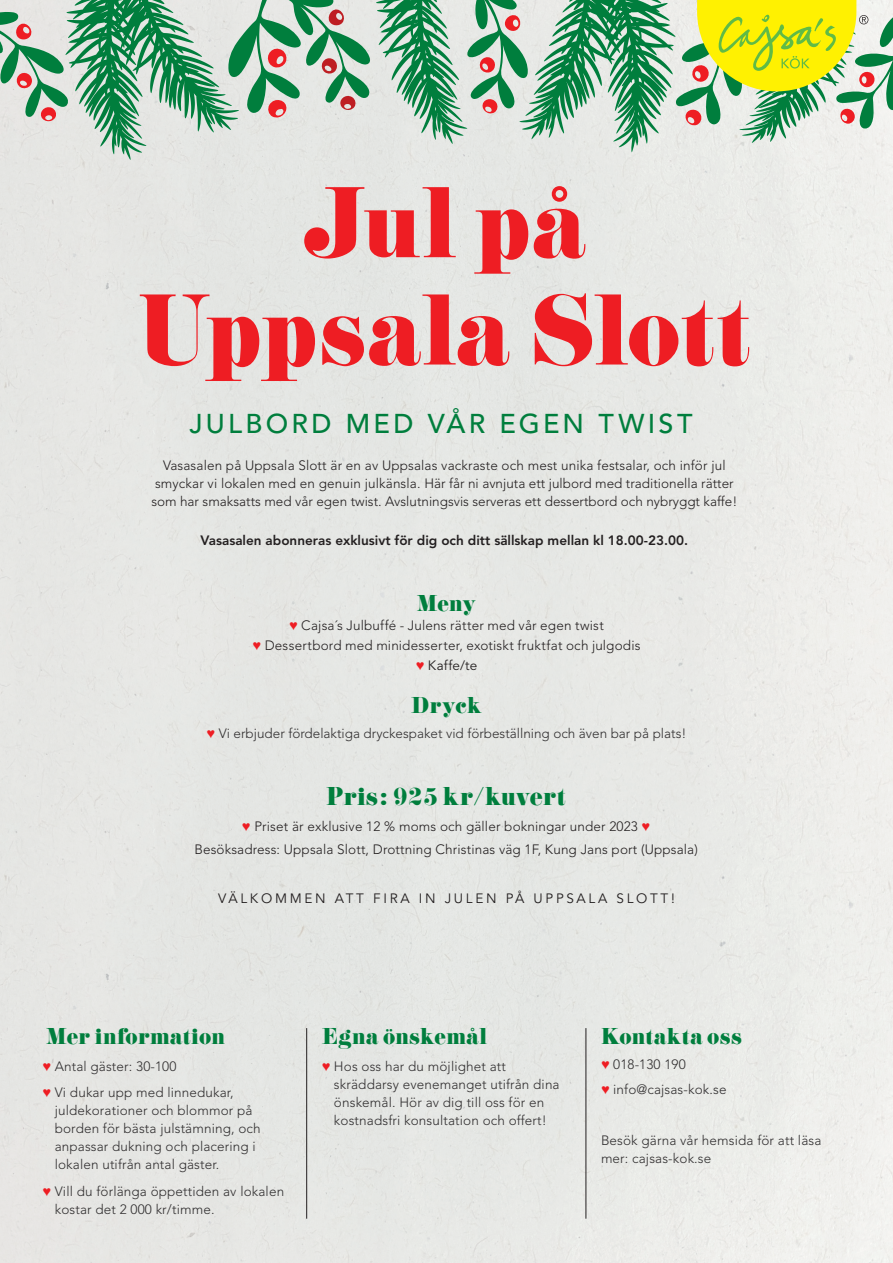
<style>
.page{position:relative;width:893px;height:1263px;background:#fff}
.page>*{position:absolute;margin:0;border:0;box-sizing:border-box;transform-origin:0 0}
.t1{font:105px/107.2px "Didoni URWD";letter-spacing:-.015em;color:#ee1d23;text-align:center}
.t2{font:500 27px "Avenir LT Std";letter-spacing:.12em;color:#007e3d}
.t3{font:27px "Didoni URWD";color:#007e3d}
.t4{font:24px "Didoni URWD";color:#007e3d}
.t5{font:300 13.5px/18px "Avenir LT Std";letter-spacing:.01em;color:#312f30}
.t6{font:300 13.5px/18px "Avenir LT Std";letter-spacing:.01em;color:#231f20;text-align:center}
.t7{font:800 13.5px "Avenir LT Std";color:#231f20}
.t8{font:13.5px "Avenir LT Std";letter-spacing:.2em;color:#231f20}
.s1{font-family:"Franklin Gothic";font-weight:500;color:#ee1d23}
</style>
<div class="page">
<div style="left:0;top:631px;width:893px;height:632px;background:#e8e4e2"></div>
<svg style="left:0;top:0;width:370px;height:160px;background:#a2c3ae"></svg>
<svg style="left:376px;top:0;width:517px;height:152px;background:#abca95"></svg>
<hr style="left:306px;top:1028px;width:1px;height:191px;background:#231f20">
<hr style="left:586px;top:1028px;width:1px;height:191px;background:#231f20">
<h1 class="t1" style="left:137px;top:171px;width:616px">Jul på<br>Uppsala Slott</h1>
<h2 class="t2" style="left:189px;top:408px;width:505px">JULBORD MED VÅR EGEN TWIST</h2>
<p class="t6" style="left:151px;top:456px;width:587px">Vasasalen på Uppsala Slott är en av Uppsalas vackraste och mest unika festsalar, och inför jul smyckar vi lokalen med en genuin julkänsla. Här får ni avnjuta ett julbord med traditionella rätter som har smaksatts med vår egen twist. Avslutningsvis serveras ett dessertbord och nybryggt kaffe!</p>
<p class="t7" style="left:201px;top:532px;width:489px">Vasasalen abonneras exklusivt för dig och ditt sällskap mellan kl 18.00-23.00.</p>
<h3 class="t4" style="left:417px;top:589px;width:60px">Meny</h3>
<p class="t6" style="left:252px;top:616px;width:390px;line-height:19px"><span class="s1">♥</span> Cajsa´s Julbuffé - Julens rätter med vår egen twist<br><span class="s1">♥</span> Dessertbord med minidesserter, exotiskt fruktfat och julgodis</p>
<p class="t8" style="left:416px;top:658px;width:63px"><span class="s1">♥</span> Kaffe/te</p>
<h3 class="t4" style="left:411px;top:691px;width:72px">Dryck</h3>
<p class="t5" style="left:207px;top:724px;width:481px"><span class="s1">♥</span> Vi erbjuder fördelaktiga dryckespaket vid förbeställning och även bar på plats!</p>
<h2 class="t3" style="left:326px;top:780px;width:241px">Pris: 925 kr/kuvert</h2>
<p class="t6" style="left:194px;top:816px;width:505px;line-height:22.2px"><span class="s1">♥</span> Priset är exklusive 12 % moms och gäller bokningar under 2023 <span class="s1">♥<br></span>Besöksadress: Uppsala Slott, Drottning Christinas väg 1F, Kung Jans port (Uppsala)</p>
<p class="t8" style="left:218px;top:890px;width:458px">VÄLKOMMEN ATT FIRA IN JULEN PÅ UPPSALA SLOTT!</p>
<h3 class="t4" style="left:46px;top:1022px;width:180px">Mer information</h3>
<p class="t5" style="left:43px;top:1053px;width:193px;line-height:26.5px"><span class="s1">♥</span> Antal gäster: 30-100<br><span class="s1">♥</span> Vi dukar upp med linnedukar,</p>
<p class="t5" style="left:55px;top:1102px;width:207px">juldekorationer och blommor på borden för bästa julstämning, och anpassar dukning och placering i lokalen utifrån antal gäster.</p>
<p class="t5" style="left:55px;top:1182px;width:231px;text-indent:-12px"><span class="s1">♥</span> Vill du förlänga öppettiden av lokalen kostar det 2 000 kr/timme.</p>
<h3 class="t4" style="left:322px;top:1022px;width:167px">Egna önskemål</h3>
<p class="t5" style="left:334px;top:1057px;width:227px;text-indent:-12px"><span class="s1">♥</span> Hos oss har du möjlighet att skräddarsy evenemanget utifrån dina önskemål. Hör av dig till oss för en kostnadsfri konsultation och offert!</p>
<h3 class="t4" style="left:601px;top:1022px;width:143px">Kontakta oss</h3>
<p class="t5" style="left:601px;top:1052px;width:127px;line-height:24.8px"><span class="s1">♥</span> 018-130 190<br><span class="s1">♥</span> info@cajsas-kok.se</p>
<p class="t5" style="left:601px;top:1131px;width:222px">Besök gärna vår hemsida för att läsa mer: cajsas-kok.se</p>
</div>
